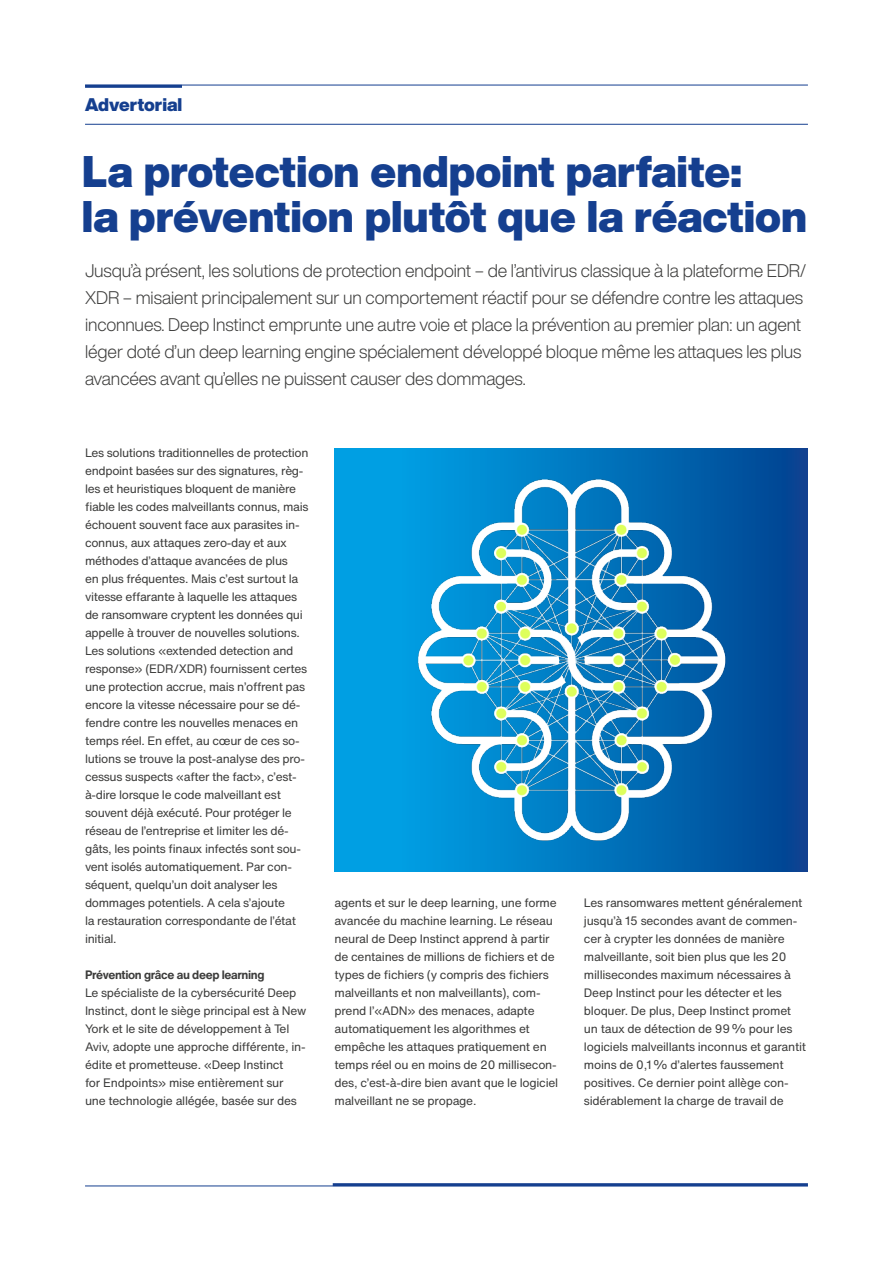
<style>
.page{position:relative;width:893px;height:1263px;background:#fff}
.page>*{position:absolute;margin:0;border:0;box-sizing:border-box;transform-origin:0 0}
.t1{font:900 43.5px/45px "Helvetica Now Display";color:#153f8f}
.t2{font:300 18px/27px "Helvetica Now Display";letter-spacing:-.005em;color:#3c3c3b}
.t3{font:900 18px "Helvetica Now Display";color:#153f8f}
.t4{font:12px/18px "Helvetica Now Text";letter-spacing:-.025em;color:#3c3c3b}
.t5{font:700 12px "Helvetica Now Text";letter-spacing:-.03em;color:#3c3c3b}
</style>
<div class="page">
<hr style="left:333px;top:1183px;width:475px;height:3px;background:#153f8f">
<hr style="left:85px;top:1186px;width:723px;height:1px;background:#153f8f">
<svg style="left:334px;top:448px;width:474px;height:423px;background:#0175be"></svg>
<img style="left:406px;top:468px;width:331px;height:383px">
<hr style="left:85px;top:85px;width:723px;height:1px;background:#153f8f">
<hr style="left:85px;top:85px;width:97px;height:3px;background:#153f8f">
<hr style="left:85px;top:124px;width:723px;height:1px;background:#153f8f">
<h2 class="t3" style="left:85px;top:92px;width:99px">Advertorial</h2>
<h1 class="t1" style="left:82px;top:149px;width:727px">La protection endpoint parfaite:<br>la prévention plutôt que la réaction</h1>
<p class="t2" style="left:85px;top:257px;width:723px">Jusqu’à présent, les solutions de protection endpoint – de l’antivirus classique à la plateforme EDR/ XDR – misaient principalement sur un comportement réactif pour se défendre contre les attaques inconnues. Deep Instinct emprunte une autre voie et place la prévention au premier plan: un agent léger doté d’un deep learning engine spécialement développé bloque même les attaques les plus avancées avant qu’elles ne puissent causer des dommages.</p>
<p class="t4" style="left:85px;top:443px;width:225px">Les solutions traditionnelles de protection endpoint basées sur des signatures, règ&shy;les et heuristiques bloquent de manière fiable les codes malveillants connus, mais échouent souvent face aux parasites in&shy;connus, aux attaques zero-day et aux méthodes d’attaque avancées de plus<br>en plus fréquentes. Mais c’est surtout la vitesse effarante à laquelle les attaques de ransomware cryptent les données qui appelle à trouver de nouvelles solutions.<br>Les solutions «extended detection and response» (EDR/XDR) fournissent certes une protection accrue, mais n’offrent pas encore la vitesse nécessaire pour se dé&shy;fendre contre les nouvelles menaces en temps réel. En effet, au cœur de ces so&shy;lutions se trouve la post-analyse des pro&shy;cessus suspects «after the fact», c’est&shy;à-dire lorsque le code malveillant est souvent déjà exécuté. Pour protéger le réseau de l’entreprise et limiter les dé&shy;gâts, les points finaux infectés sont sou&shy;vent isolés automatiquement. Par con&shy;séquent, quelqu’un doit analyser les dommages potentiels. A cela s’ajoute<br>la restauration correspondante de l’état initial.</p>
<p class="t5" style="left:85px;top:966px;width:181px">Prévention grâce au deep learning</p>
<p class="t4" style="left:85px;top:983px;width:223px">Le spécialiste de la cybersécurité Deep Instinct, dont le siège principal est à New York et le site de développement à Tel Aviv, adopte une approche différente, in&shy;édite et prometteuse. «Deep Instinct<br>for Endpoints» mise entièrement sur une technologie allégée, basée sur des</p>
<p class="t4" style="left:334px;top:893px;width:225px">agents et sur le deep learning, une forme avancée du machine learning. Le réseau neural de Deep Instinct apprend à partir de centaines de millions de fichiers et de types de fichiers (y compris des fichiers malveillants et non malveillants), com&shy;prend l’«ADN» des menaces, adapte automatiquement les algorithmes et empêche les attaques pratiquement en temps réel ou en moins de 20 millisecon&shy;des, c’est-à-dire bien avant que le logiciel malveillant ne se propage.</p>
<p class="t4" style="left:584px;top:893px;width:224px">Les ransomwares mettent généralement jusqu’à 15 secondes avant de commen&shy;cer à crypter les données de manière malveillante, soit bien plus que les 20 millisecondes maximum nécessaires à Deep Instinct pour les détecter et les bloquer. De plus, Deep Instinct promet un taux de détection de 99 % pour les logiciels malveillants inconnus et garantit moins de 0,1 % d’alertes faussement positives. Ce dernier point allège con&shy;sidérablement la charge de travail de</p>
</div>
